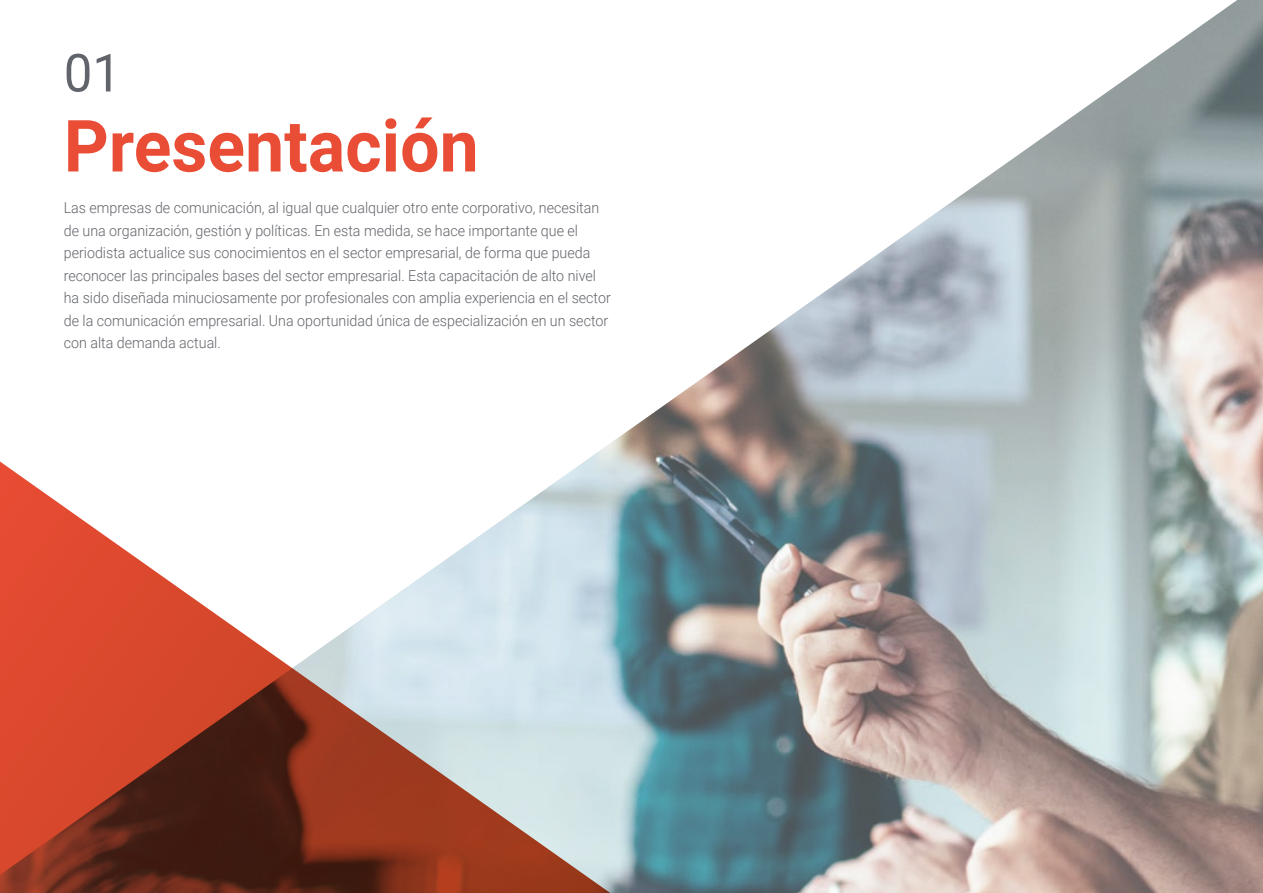
<style>
.page{position:relative;width:1263px;height:893px;background:#fff}
.page>*{position:absolute;margin:0;border:0;box-sizing:border-box;transform-origin:0 0}
.t1{font:700 72px "Roboto";color:#e94d35}
.t2{font:52.5px "Roboto";color:#61646a}
.t3{font:300 15px/22.5px "Roboto";color:#61646a;scale:.95 1}
</style>
<div class="page">
<img style="left:607px;top:0;width:656px;height:893px">
<svg style="left:0;top:446px;width:640px;height:447px"></svg>
<h2 class="t2" style="left:64px;top:36px;width:59px">01</h2>
<h1 class="t1" style="left:64px;top:95px;width:416px">Presentación</h1>
<p class="t3" style="left:64px;top:196px;width:577px">Las empresas de comunicación, al igual que cualquier otro ente corporativo, necesitan de una organización, gestión y políticas. En esta medida, se hace importante que el periodista actualice sus conocimientos en el sector empresarial, de forma que pueda reconocer las principales bases del sector empresarial. Esta capacitación de alto nivel ha sido diseñada minuciosamente por profesionales con amplia experiencia en el sector de la comunicación empresarial. Una oportunidad única de especialización en un sector con alta demanda actual.</p>
</div>
